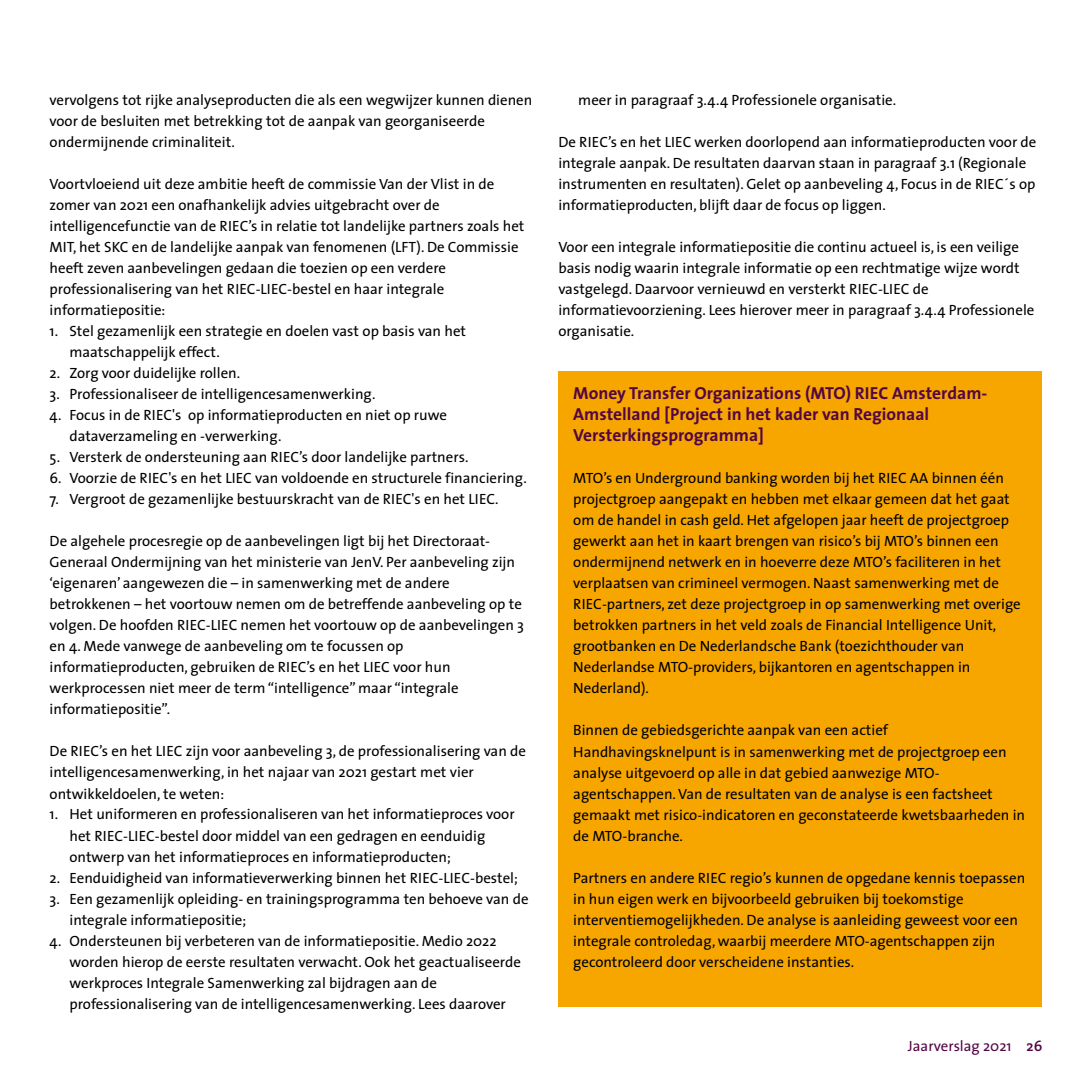
<style>
.page{position:relative;width:1092px;height:1092px;background:#fff}
.page>*{position:absolute;margin:0;border:0;box-sizing:border-box;transform-origin:0 0}
.t1{font:700 17.5px/21px "The Sans";color:#520644}
.t2{font:14.88px/21px "The Sans";color:#000}
.t3{font:14.88px "The Sans";color:#520644}
.s1{font-family:"The Serif";font-weight:600}
</style>
<div class="page">
<div style="left:558px;top:371px;width:484px;height:90px;background:#f7a600"></div>
<div style="left:558px;top:457px;width:484px;height:255px;background:#f7a600"></div>
<div style="left:558px;top:709px;width:484px;height:150px;background:#f7a600"></div>
<div style="left:558px;top:856px;width:484px;height:129px;background:#f7a600"></div>
<div style="left:558px;top:961px;width:484px;height:45px;background:#f7a600"></div>
<p class="t2" style="left:50px;top:89px;width:484px">vervolgens tot rijke analyseproducten die als een wegwijzer kunnen dienen voor de besluiten met betrekking tot de aanpak van georganiseerde ondermijnende criminaliteit.</p>
<p class="t2" style="left:50px;top:173px;width:476px">Voortvloeiend uit deze ambitie heeft de commissie Van der Vlist in de zomer van 2021 een onafhankelijk advies uitgebracht over de intelligencefunctie van de RIEC’s in relatie tot landelijke partners zoals het MIT, het SKC en de landelijke aanpak van fenomenen (LFT). De Commissie heeft zeven aanbevelingen gedaan die toezien op een verdere professionalisering van het RIEC-LIEC-bestel en haar integrale informatiepositie:</p>
<p class="t2" style="left:69px;top:320px;width:398px;text-indent:-20px">1. Stel gezamenlijk een strategie en doelen vast op basis van het maatschappelijk effect.</p>
<p class="t2" style="left:50px;top:362px;width:192px">2. Zorg voor duidelijke rollen.</p>
<p class="t2" style="left:50px;top:383px;width:327px">3. Professionaliseer de intelligencesamenwerking.</p>
<p class="t2" style="left:69px;top:404px;width:379px;text-indent:-20px">4. Focus in de RIEC's op informatieproducten en niet op ruwe dataverzameling en -verwerking.</p>
<p class="t2" style="left:50px;top:446px;width:420px">5. Versterk de ondersteuning aan RIEC’s door landelijke partners.</p>
<p class="t2" style="left:50px;top:467px;width:478px">6. Voorzie de RIEC's en het LIEC van voldoende en structurele financiering.</p>
<p class="t2" style="left:50px;top:488px;width:450px">7. Vergroot de gezamenlijke bestuurskracht van de RIEC's en het LIEC.</p>
<p class="t2" style="left:50px;top:530px;width:476px">De algehele procesregie op de aanbevelingen ligt bij het Directoraat-Generaal Ondermijning van het ministerie van JenV. Per aanbeveling zijn ‘eigenaren’ aangewezen die – in samenwerking met de andere betrokkenen – het voortouw nemen om de betreffende aanbeveling op te volgen. De hoofden RIEC-LIEC nemen het voortouw op de aanbevelingen 3 en 4. Mede vanwege de aanbeveling om te focussen op informatieproducten, gebruiken de RIEC’s en het LIEC voor hun werkprocessen niet meer de term “intelligence” maar “integrale informatiepositie”.</p>
<p class="t2" style="left:50px;top:740px;width:478px">De RIEC’s en het LIEC zijn voor aanbeveling 3, de professionalisering van de intelligencesamenwerking, in het najaar van 2021 gestart met vier ontwikkeldoelen, te weten:</p>
<p class="t2" style="left:69px;top:803px;width:446px;text-indent:-20px">1. Het uniformeren en professionaliseren van het informatieproces voor het RIEC-LIEC-bestel door middel van een gedragen en eenduidig ontwerp van het informatieproces en informatieproducten;</p>
<p class="t2" style="left:50px;top:866px;width:470px">2. Eenduidigheid van informatieverwerking binnen het RIEC-LIEC-bestel;</p>
<p class="t2" style="left:69px;top:887px;width:460px;text-indent:-20px">3. Een gezamenlijk opleiding- en trainingsprogramma ten behoeve van de integrale informatiepositie;</p>
<p class="t2" style="left:69px;top:929px;width:453px;text-indent:-20px">4. Ondersteunen bij verbeteren van de informatiepositie. Medio 2022 worden hierop de eerste resultaten verwacht. Ook het geactualiseerde werkproces Integrale Samenwerking zal bijdragen aan de professionalisering van de intelligencesamenwerking. Lees daarover</p>
<p class="t2" style="left:578px;top:89px;width:319px">meer in paragraaf 3.4.4 Professionele organisatie.</p>
<p class="t2" style="left:558px;top:131px;width:479px">De RIEC’s en het LIEC werken doorlopend aan informatieproducten voor de integrale aanpak. De resultaten daarvan staan in paragraaf 3.1 (Regionale instrumenten en resultaten). Gelet op aanbeveling 4, Focus in de RIEC´s op informatieproducten, blijft daar de focus op liggen.</p>
<p class="t2" style="left:558px;top:236px;width:477px">Voor een integrale informatiepositie die continu actueel is, is een veilige basis nodig waarin integrale informatie op een rechtmatige wijze wordt vastgelegd. Daarvoor vernieuwd en versterkt RIEC-LIEC de informatievoorziening. Lees hierover meer in paragraaf 3.4.4 Professionele organisatie.</p>
<p class="t1" style="left:573px;top:382px;width:415px">Money Transfer Organizations (MTO) RIEC Amsterdam-<br>Amstelland [Project in het kader van Regionaal<br>Versterkingsprogramma]</p>
<p class="t2" style="left:573px;top:467px;width:449px">MTO’s en Underground banking worden bij het RIEC AA binnen één projectgroep aangepakt en hebben met elkaar gemeen dat het gaat om de handel in cash geld. Het afgelopen jaar heeft de projectgroep gewerkt aan het in kaart brengen van risico’s bij MTO’s binnen een ondermijnend netwerk en in hoeverre deze MTO’s faciliteren in het verplaatsen van crimineel vermogen. Naast samenwerking met de RIEC-partners, zet deze projectgroep in op samenwerking met overige betrokken partners in het veld zoals de Financial Intelligence Unit, grootbanken en De Nederlandsche Bank (toezichthouder van Nederlandse MTO-providers, bijkantoren en agentschappen in Nederland).</p>
<p class="t2" style="left:573px;top:719px;width:453px">Binnen de gebiedsgerichte aanpak van een actief Handhavingsknelpunt is in samenwerking met de projectgroep een analyse uitgevoerd op alle in dat gebied aanwezige MTO&shy;agentschappen. Van de resultaten van de analyse is een factsheet gemaakt met risico-indicatoren en geconstateerde kwetsbaarheden in de MTO-branche.</p>
<p class="t2" style="left:573px;top:866px;width:453px">Partners en andere RIEC regio’s kunnen de opgedane kennis toepassen in hun eigen werk en bijvoorbeeld gebruiken bij toekomstige interventiemogelijkheden. De analyse is aanleiding geweest voor een integrale controledag, waarbij meerdere MTO-agentschappen zijn gecontroleerd door verscheidene instanties.</p>
<p class="t3" style="left:907px;top:1033px;width:136px">Jaarverslag 2021 <span class="s1">26</span></p>
</div>
